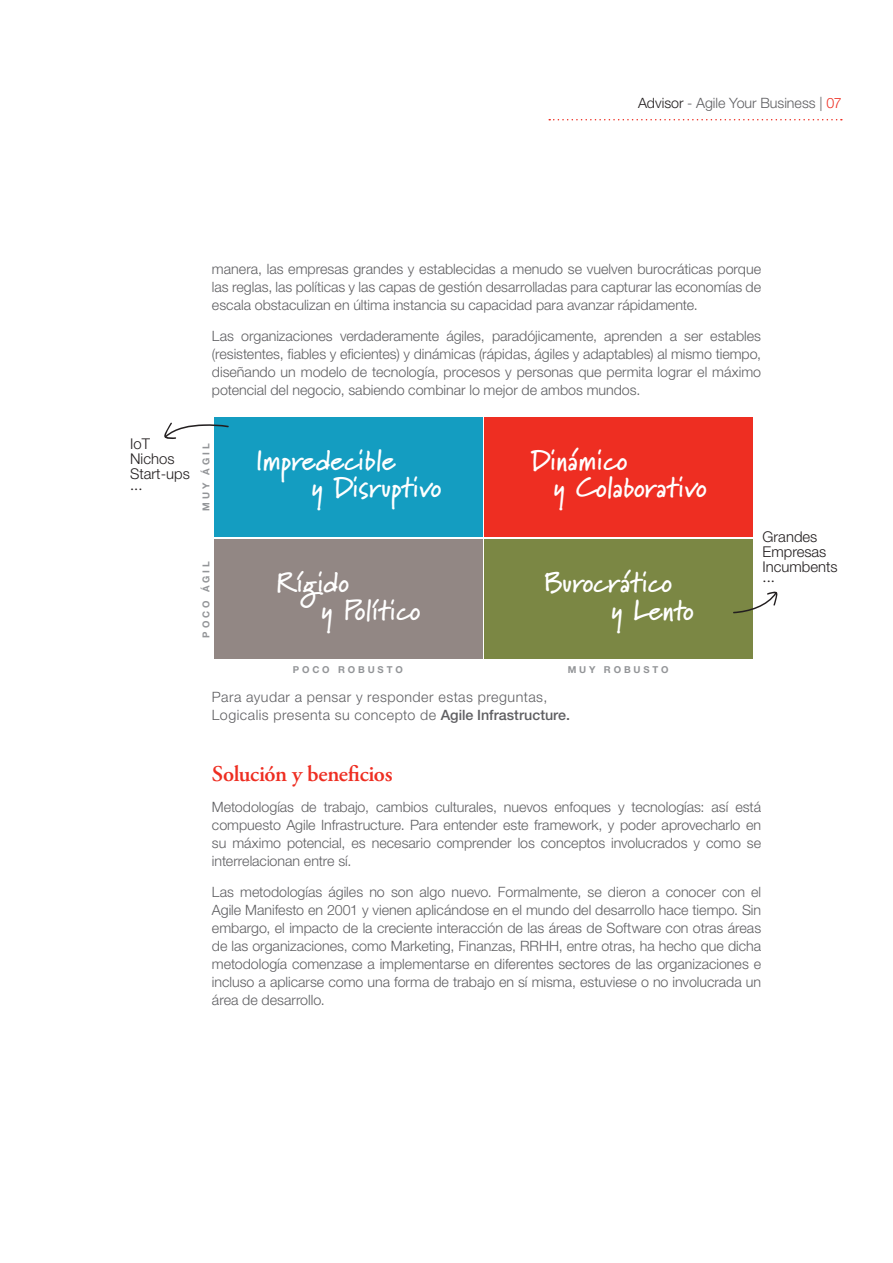
<style>
.page{position:relative;width:893px;height:1263px;background:#fff}
.page>*{position:absolute;margin:0;border:0;box-sizing:border-box;transform-origin:0 0}
.t1{font:700 28.65px/27.6px "Marydale";color:#fff}
.t2{font:600 22.5px "Adobe Garamond Pro";letter-spacing:-.015em;color:#ee2e22}
.t3{font:300 14.85px/14.9px "Helvetica Neue LT Std";color:#231f20}
.t4{font:300 14.25px/18px "Helvetica Neue LT Std";color:#5f5f62;text-align:justify}
.t5{font:300 14.25px/18px "Helvetica Neue LT Std";letter-spacing:.035em;color:#5f5f62}
.t6{font:700 9.6px "Helvetica Neue LT Std";letter-spacing:.3em;color:#939598}
.s1{color:#231f20}
.s2{color:#ee2e22}
.s3{font-weight:500}
</style>
<div class="page">
<svg style="left:549px;top:119px;width:293px;height:1px"></svg>
<div style="left:214px;top:417px;width:269px;height:119px;background:#149dc1"></div>
<div style="left:485px;top:417px;width:268px;height:119px;background:#ee2e22"></div>
<div style="left:214px;top:539px;width:269px;height:120px;background:#928784"></div>
<div style="left:485px;top:539px;width:268px;height:120px;background:#7b8744"></div>
<svg style="left:164px;top:422px;width:65px;height:17px"></svg>
<svg style="left:733px;top:591px;width:45px;height:22px"></svg>
<p class="t4" style="left:638px;top:94px;width:205px"><span class="s1">Advisor</span> - Agile Your Business | <span class="s2">07</span></p>
<p class="t4" style="left:212px;top:259px;width:551px">manera, las empresas grandes y establecidas a menudo se vuelven burocráticas porque las reglas, las políticas y las capas de gestión desarrolladas para capturar las economías de escala obstaculizan en última instancia su capacidad para avanzar rápidamente.</p>
<p class="t4" style="left:212px;top:326px;width:551px">Las organizaciones verdaderamente ágiles, paradójicamente, aprenden a ser estables (resistentes, fiables y eficientes) y dinámicas (rápidas, ágiles y adaptables) al mismo tiempo, diseñando un modelo de tecnología, procesos y personas que permita lograr el máximo potencial del negocio, sabiendo combinar lo mejor de ambos mundos.</p>
<p class="t3" style="left:130px;top:436px;width:61px">IoT<br>Nichos<br>Start-ups ···</p>
<p class="t6" style="left:200px;top:511px;width:69px;rotate:-90deg">MUY ÁGIL</p>
<p class="t6" style="left:200px;top:637px;width:78px;rotate:-90deg">POCO ÁGIL</p>
<h1 class="t1" style="left:311px;top:446px;width:132px;text-indent:-56px">Impredecible<br>y Disruptivo</h1>
<h1 class="t1" style="left:554px;top:446px;width:155px;text-indent:-22px">Dinámico<br>y Colaborativo</h1>
<h1 class="t1" style="left:321px;top:568px;width:101px;text-indent:-45px">Rígido<br>y Político</h1>
<h1 class="t1" style="left:611px;top:568px;width:84px;text-indent:-67px">Burocrático<br>y Lento</h1>
<p class="t6" style="left:293px;top:663px;width:112px">POCO ROBUSTO</p>
<p class="t6" style="left:568px;top:663px;width:102px">MUY ROBUSTO</p>
<p class="t5" style="left:212px;top:688px;width:360px">Para ayudar a pensar y responder estas preguntas,<br>Logicalis presenta su concepto de <span class="s3">Agile Infrastructure.</span></p>
<p class="t3" style="left:763px;top:529px;width:77px">Grandes<br>Empresas<br>Incumbents ···</p>
<h2 class="t2" style="left:212px;top:761px;width:182px">Solución y beneficios</h2>
<p class="t4" style="left:212px;top:798px;width:551px">Metodologías de trabajo, cambios culturales, nuevos enfoques y tecnologías: así está compuesto Agile Infrastructure. Para entender este framework, y poder aprovecharlo en su máximo potencial, es necesario comprender los conceptos involucrados y como se interrelacionan entre sí.</p>
<p class="t4" style="left:212px;top:882px;width:551px">Las metodologías ágiles no son algo nuevo. Formalmente, se dieron a conocer con el Agile Manifesto en 2001 y vienen aplicándose en el mundo del desarrollo hace tiempo. Sin embargo, el impacto de la creciente interacción de las áreas de Software con otras áreas de las organizaciones, como Marketing, Finanzas, RRHH, entre otras, ha hecho que dicha metodología comenzase a implementarse en diferentes sectores de las organizaciones e incluso a aplicarse como una forma de trabajo en sí misma, estuviese o no involucrada un área de desarrollo.</p>
</div>
